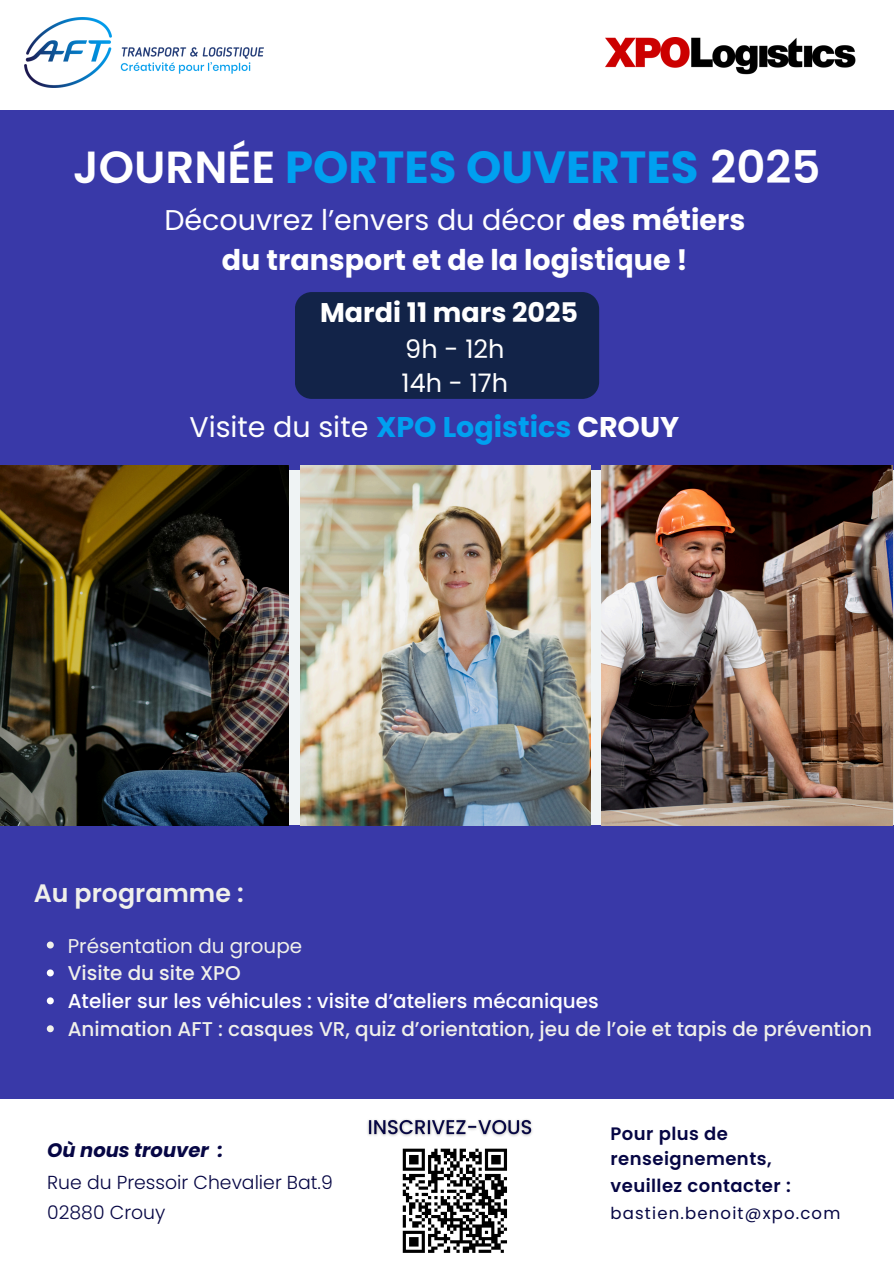
<style>
.page{position:relative;width:894px;height:1264px;background:#fff}
.page>*{position:absolute;margin:0;border:0;box-sizing:border-box;transform-origin:0 0}
.t1{font:700 45px "Poppins";color:#00a0f0}
.t2{font:700 28.5px/39.3px "Poppins";color:#fff;text-align:center}
.t3{font:28.5px "Poppins";color:#fdfefe}
.t4{font:700 27px "Poppins";color:#fff}
.t5{font:25.5px/34.8px "Poppins";color:#fff}
.t6{font:600 25.2px "Poppins";color:#f0f0ea}
.t7{font:500 19.95px "Poppins";color:#f0f0ea}
.t8{font:500 19.95px "Poppins";color:#fff}
.t9{font:19.95px "Poppins";color:#f0f0ea}
.t10{font:italic 700 19.5px "Poppins";color:#060644}
.t11{font:300 18.75px "Poppins";color:#060644}
.t12{font:600 18px/24.8px "Poppins";letter-spacing:.025em;color:#060644}
.t13{font:16.5px "Poppins";letter-spacing:.07em;color:#060644}
.s1{font-weight:600;color:#fff}
.s2{font-weight:400}
.s3{font-weight:700;color:#00a0f0}
.s4{font-weight:700;color:#fff}
</style>
<div class="page">
<div style="left:0;top:110px;width:893px;height:1153px;background:#3939a8"></div>
<div style="left:0;top:470px;width:893px;height:355px;background:#eff3f4"></div>
<img style="left:300px;top:465px;width:290px;height:360px">
<img style="left:601px;top:465px;width:291px;height:360px">
<img style="left:0;top:465px;width:289px;height:360px">
<img style="left:25px;top:17px;width:238px;height:70px">
<img style="left:605px;top:38px;width:250px;height:37px">
<div style="left:0;top:1099px;width:893px;height:164px;background:#fff"></div>
<div style="left:295px;top:292px;width:304px;height:107px;background:#122348"></div>
<img style="left:367px;top:1119px;width:166px;height:18px">
<svg style="left:402px;top:1148px;width:105px;height:105px"></svg>
<svg style="left:47px;top:941px;width:7px;height:7px"></svg>
<svg style="left:47px;top:969px;width:7px;height:7px"></svg>
<svg style="left:47px;top:997px;width:7px;height:7px"></svg>
<svg style="left:47px;top:1025px;width:7px;height:7px"></svg>
<p class="t1" style="left:73px;top:135px;width:748px"><span class="s1">JOURNÉE</span> PORTES OUVERTES <span class="s1">2025</span></p>
<p class="t2" style="left:164px;top:201px;width:582px"><span class="s2">Découvrez l’envers du décor</span> des métiers du transport et de la logistique !</p>
<p class="t4" style="left:320px;top:293px;width:259px">Mardi 11 mars 2025</p>
<p class="t5" style="left:401px;top:331px;width:108px">9h - 12h<br>14h - 17h</p>
<p class="t3" style="left:189px;top:406px;width:491px">Visite du site <span class="s3">XPO Logistics</span> <span class="s4">CROUY</span></p>
<p class="t6" style="left:34px;top:875px;width:211px">Au programme :</p>
<p class="t9" style="left:68px;top:931px;width:236px">Présentation du groupe</p>
<p class="t7" style="left:68px;top:959px;width:174px">Visite du site XPO</p>
<p class="t8" style="left:68px;top:987px;width:532px">Atelier sur les véhicules : visite d’ateliers mécaniques</p>
<p class="t7" style="left:68px;top:1015px;width:805px">Animation AFT : casques VR, quiz d’orientation, jeu de l’oie et tapis de prévention</p>
<h1 class="t10" style="left:47px;top:1136px;width:177px">Où nous trouver :</h1>
<h2 class="t11" style="left:47px;top:1169px;width:287px">Rue du Pressoir Chevalier Bat.9</h2>
<h2 class="t11" style="left:47px;top:1199px;width:120px">02880 Crouy</h2>
<h2 class="t12" style="left:610px;top:1121px;width:162px">Pour plus de renseignements,</h2>
<p class="t12" style="left:610px;top:1173px;width:182px">veuillez contacter :</p>
<h3 class="t13" style="left:610px;top:1201px;width:231px">bastien.benoit@xpo.com</h3>
</div>
